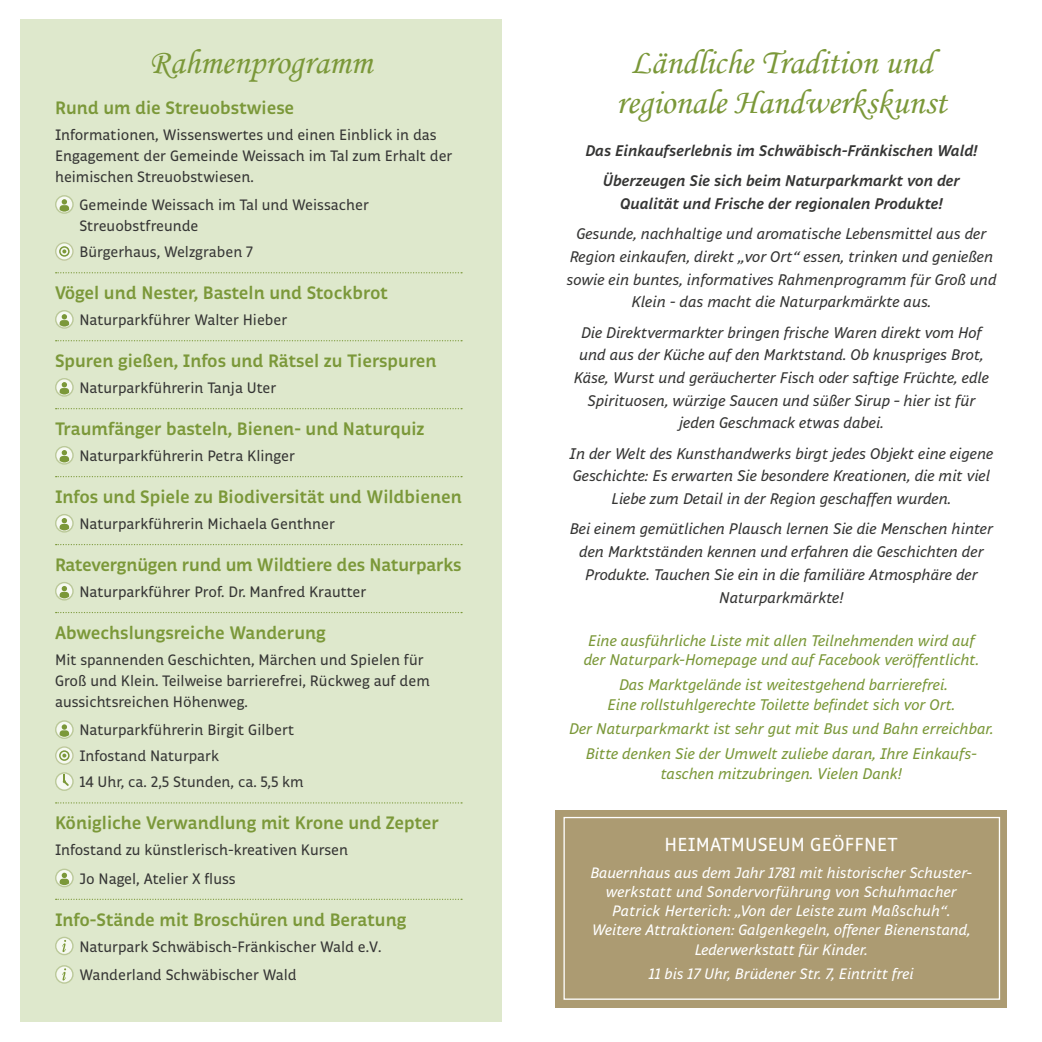
<style>
.page{position:relative;width:1042px;height:1042px;background:#fff}
.page>*{position:absolute;margin:0;border:0;box-sizing:border-box;transform-origin:0 0}
.t1{font:35px/40.2px "Monotype Corsiva SE";color:#7b9839;text-align:center}
.t2{font:19.25px "Respublika FY";letter-spacing:.01em;color:#fff}
.t3{font:700 18.38px "Respublika FY";color:#7b9839}
.t4{font:italic 15.75px/22.8px "Respublika FY";color:#353534;text-align:center}
.t5{font:italic 15.75px/19.6px "Respublika FY";color:#7b9839;text-align:center}
.t6{font:italic 700 15.75px/30.3px "Respublika FY";color:#353534;text-align:center}
.t7{font:15.4px/21px "Respublika FY";color:#353534}
.t8{font:italic 15.4px/19.2px "Respublika FY";color:#fff;text-align:center}
.t9{font:15.4px/25.9px "Respublika FY";color:#373736}
</style>
<div class="page">
<div style="left:20px;top:20px;width:481px;height:1002px;background:#dee8cc"></div>
<svg style="left:56px;top:272px;width:406px;height:1px"></svg>
<svg style="left:56px;top:340px;width:406px;height:1px"></svg>
<svg style="left:56px;top:408px;width:406px;height:1px"></svg>
<svg style="left:56px;top:476px;width:406px;height:1px"></svg>
<svg style="left:56px;top:544px;width:406px;height:1px"></svg>
<svg style="left:56px;top:612px;width:406px;height:1px"></svg>
<svg style="left:56px;top:802px;width:406px;height:1px"></svg>
<svg style="left:56px;top:898px;width:406px;height:2px"></svg>
<svg style="left:56px;top:196px;width:17px;height:17px"></svg>
<div style="left:55px;top:195px;width:19px;height:19px;border:1px solid #bbc999;border-radius:50%"></div>
<svg style="left:60px;top:199px;width:9px;height:13px"></svg>
<svg style="left:56px;top:243px;width:17px;height:17px"></svg>
<div style="left:55px;top:242px;width:19px;height:19px;border:1px solid #bbc999;border-radius:50%"></div>
<svg style="left:59px;top:246px;width:11px;height:11px"></svg>
<svg style="left:56px;top:311px;width:17px;height:17px"></svg>
<div style="left:55px;top:310px;width:19px;height:19px;border:1px solid #bbc999;border-radius:50%"></div>
<svg style="left:60px;top:314px;width:9px;height:12px"></svg>
<svg style="left:56px;top:379px;width:17px;height:17px"></svg>
<div style="left:55px;top:378px;width:19px;height:19px;border:1px solid #bbc999;border-radius:50%"></div>
<svg style="left:60px;top:382px;width:9px;height:12px"></svg>
<svg style="left:56px;top:447px;width:17px;height:17px"></svg>
<div style="left:55px;top:446px;width:19px;height:19px;border:1px solid #bbc999;border-radius:50%"></div>
<svg style="left:60px;top:450px;width:9px;height:12px"></svg>
<svg style="left:56px;top:514px;width:17px;height:18px"></svg>
<div style="left:55px;top:514px;width:19px;height:18px;border:1px solid #bbc999;border-radius:50%"></div>
<svg style="left:60px;top:518px;width:9px;height:12px"></svg>
<svg style="left:56px;top:582px;width:17px;height:18px"></svg>
<div style="left:55px;top:582px;width:19px;height:18px;border:1px solid #bbc999;border-radius:50%"></div>
<svg style="left:60px;top:586px;width:9px;height:12px"></svg>
<svg style="left:56px;top:721px;width:17px;height:17px"></svg>
<div style="left:55px;top:720px;width:19px;height:19px;border:1px solid #bbc999;border-radius:50%"></div>
<svg style="left:60px;top:724px;width:9px;height:13px"></svg>
<svg style="left:56px;top:747px;width:17px;height:17px"></svg>
<div style="left:55px;top:746px;width:19px;height:19px;border:1px solid #bbc999;border-radius:50%"></div>
<svg style="left:59px;top:750px;width:11px;height:11px"></svg>
<svg style="left:56px;top:773px;width:17px;height:17px"></svg>
<div style="left:55px;top:772px;width:19px;height:19px;border:1px solid #bbc999;border-radius:50%"></div>
<svg style="left:63px;top:774px;width:6px;height:12px"></svg>
<svg style="left:56px;top:869px;width:17px;height:17px"></svg>
<div style="left:55px;top:868px;width:19px;height:19px;border:1px solid #bbc999;border-radius:50%"></div>
<svg style="left:60px;top:872px;width:9px;height:13px"></svg>
<svg style="left:56px;top:937px;width:17px;height:17px"></svg>
<div style="left:55px;top:936px;width:19px;height:19px;border:1px solid #bbc999;border-radius:50%"></div>
<svg style="left:62px;top:940px;width:4px;height:12px"></svg>
<svg style="left:56px;top:966px;width:17px;height:17px"></svg>
<div style="left:55px;top:965px;width:19px;height:18px;border:1px solid #bbc999;border-radius:50%"></div>
<svg style="left:62px;top:968px;width:4px;height:12px"></svg>
<div style="left:556px;top:810px;width:451px;height:197px;background:#ac9b72"></div>
<div style="left:563px;top:817px;width:437px;height:183px;border:1px solid #fff"></div>
<h1 class="t1" style="left:149px;top:42px;width:225px">Rahmenprogramm</h1>
<p class="t3" style="left:55px;top:96px;width:241px">Rund um die Streuobstwiese</p>
<p class="t7" style="left:55px;top:125px;width:399px">Informationen, Wissenswertes und einen Einblick in das<br>Engagement der Gemeinde Weissach im Tal zum Erhalt der heimischen Streuobstwiesen.</p>
<p class="t7" style="left:79px;top:195px;width:291px">Gemeinde Weissach im Tal und Weissacher<br>Streuobstfreunde</p>
<p class="t9" style="left:79px;top:240px;width:175px">Bürgerhaus, Welzgraben 7</p>
<p class="t3" style="left:55px;top:282px;width:334px">Vögel und Nester, Basteln und Stockbrot</p>
<p class="t7" style="left:79px;top:310px;width:209px">Naturparkführer Walter Hieber</p>
<p class="t3" style="left:55px;top:350px;width:383px">Spuren gießen, Infos und Rätsel zu Tierspuren</p>
<p class="t7" style="left:79px;top:378px;width:198px">Naturparkführerin Tanja Uter</p>
<p class="t3" style="left:55px;top:418px;width:371px">Traumfänger basteln, Bienen- und Naturquiz</p>
<p class="t7" style="left:79px;top:446px;width:217px">Naturparkführerin Petra Klinger</p>
<p class="t3" style="left:55px;top:486px;width:408px">Infos und Spiele zu Biodiversität und Wildbienen</p>
<p class="t7" style="left:79px;top:514px;width:257px">Naturparkführerin Michaela Genthner</p>
<p class="t3" style="left:55px;top:553px;width:408px">Ratevergnügen rund um Wildtiere des Naturparks</p>
<p class="t7" style="left:79px;top:582px;width:288px">Naturparkführer Prof. Dr. Manfred Krautter</p>
<p class="t3" style="left:55px;top:621px;width:272px">Abwechslungsreiche Wanderung</p>
<p class="t7" style="left:55px;top:650px;width:376px">Mit spannenden Geschichten, Märchen und Spielen für<br>Groß und Klein. Teilweise barrierefrei, Rückweg auf dem aussichtsreichen Höhenweg.</p>
<p class="t7" style="left:79px;top:720px;width:216px">Naturparkführerin Birgit Gilbert</p>
<p class="t9" style="left:79px;top:744px;width:226px">Infostand Naturpark<br>14 Uhr, ca. 2,5 Stunden, ca. 5,5 km</p>
<p class="t3" style="left:55px;top:812px;width:385px">Königliche Verwandlung mit Krone und Zepter</p>
<p class="t7" style="left:79px;top:836px;width:270px;line-height:28.5px;text-indent:-24px">Infostand zu künstlerisch-kreativen Kursen<br>Jo Nagel, Atelier X fluss</p>
<p class="t3" style="left:55px;top:908px;width:353px">Info-Stände mit Broschüren und Beratung</p>
<p class="t7" style="left:79px;top:933px;width:304px;line-height:28.5px">Naturpark Schwäbisch-Fränkischer Wald e.V.<br>Wanderland Schwäbischer Wald</p>
<h1 class="t1" style="left:616px;top:42px;width:332px">Ländliche Tradition und regionale Handwerkskunst</h1>
<p class="t6" style="left:585px;top:136px;width:394px">Das Einkaufserlebnis im Schwäbisch-Fränkischen Wald!<br>Überzeugen Sie sich beim Naturparkmarkt von der</p>
<p class="t6" style="left:620px;top:189px;width:324px">Qualität und Frische der regionalen Produkte!</p>
<p class="t4" style="left:566px;top:223px;width:431px">Gesunde, nachhaltige und aromatische Lebensmittel aus der Region einkaufen, direkt „vor Ort“ essen, trinken und genießen sowie ein buntes, informatives Rahmenprogramm für Groß und Klein - das macht die Naturparkmärkte aus.</p>
<p class="t4" style="left:574px;top:321px;width:417px">Die Direktvermarkter bringen frische Waren direkt vom Hof und aus der Küche auf den Marktstand. Ob knuspriges Brot, Käse, Wurst und geräucherter Fisch oder saftige Früchte, edle Spirituosen, würzige Saucen und süßer Sirup – hier ist für jeden Geschmack etwas dabei.</p>
<p class="t4" style="left:569px;top:443px;width:425px">In der Welt des Kunsthandwerks birgt jedes Objekt eine eigene<br>Geschichte: Es erwarten Sie besondere Kreationen, die mit viel<br>Liebe zum Detail in der Region geschaffen wurden.</p>
<p class="t4" style="left:570px;top:518px;width:425px">Bei einem gemütlichen Plausch lernen Sie die Menschen hinter den Marktständen kennen und erfahren die Geschichten der Produkte. Tauchen Sie ein in die familiäre Atmosphäre der Naturparkmärkte!</p>
<p class="t5" style="left:584px;top:631px;width:397px;text-align:left">Eine ausführliche Liste mit allen Teilnehmenden wird auf der Naturpark-Homepage und auf Facebook veröffentlicht.</p>
<p class="t5" style="left:608px;top:675px;width:349px">Das Marktgelände ist weitestgehend barrierefrei.<br>Eine rollstuhlgerechte Toilette befindet sich vor Ort.</p>
<p class="t5" style="left:569px;top:717px;width:426px;line-height:24.7px">Der Naturparkmarkt ist sehr gut mit Bus und Bahn erreichbar.<br>Bitte denken Sie der Umwelt zuliebe daran, Ihre Einkaufs-</p>
<p class="t5" style="left:661px;top:764px;width:243px">taschen mitzubringen. Vielen Dank!</p>
<p class="t2" style="left:664px;top:833px;width:235px">HEIMATMUSEUM GEÖFFNET</p>
<p class="t8" style="left:590px;top:863px;width:383px">Bauernhaus aus dem Jahr 1781 mit historischer Schuster&shy;werkstatt und Sondervorführung von Schuhmacher Patrick Herterich: „Von der Leiste zum Maßschuh“.<br>Weitere Attraktionen: Galgenkegeln, offener Bienenstand, Lederwerkstatt für Kinder.</p>
<p class="t8" style="left:649px;top:964px;width:266px">11 bis 17 Uhr, Brüdener Str. 7, Eintritt frei</p>
</div>
